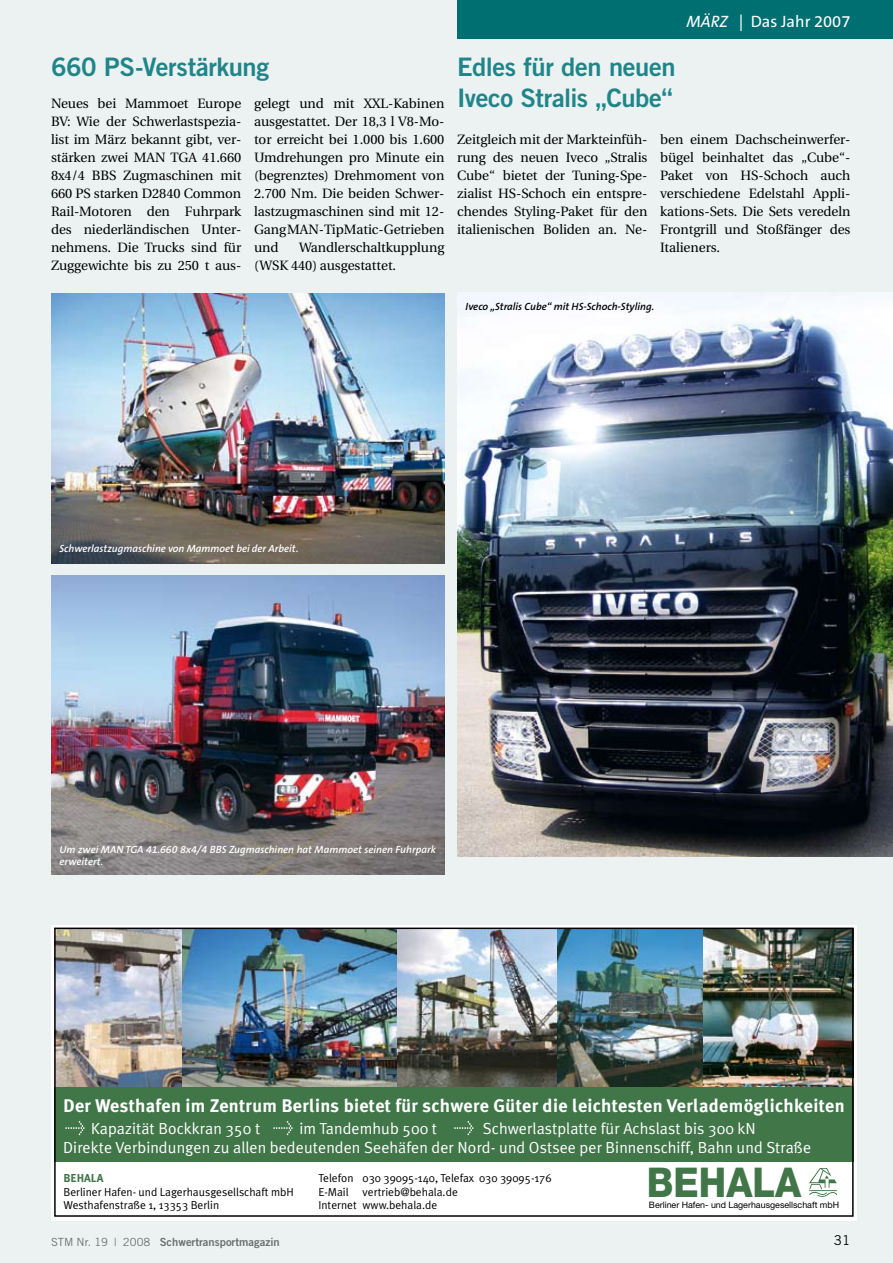
<style>
.page{position:relative;width:893px;height:1263px;background:#ecf2f2}
.page>*{position:absolute;margin:0;border:0;box-sizing:border-box;transform-origin:0 0}
.t1{font:800 41.1px "Helvetica Neue";color:#417649;scale:.9 1}
.t2{font:25.5px/30.6px "Trade Gothic Bold Two";letter-spacing:-.015em;color:#208589}
.t3{font:700 18.3px "Meta Plus";letter-spacing:.015em;color:#fff}
.t4{font:16.5px "The Sans B5 Plain";color:#fff}
.t5{font:16.05px/18.8px "Meta Plus Normal";letter-spacing:.005em;color:#fff}
.t6{font:13.5px/18px "Utopia";letter-spacing:-.005em;color:#000;text-align:justify}
.t7{font:13.5px "Trade Gothic";color:#000}
.t8{font:11.55px/13.5px "Meta Plus Normal";color:#000}
.t9{font:700 11.55px "Meta Plus";color:#417649}
.t10{font:11.25px "Trade Gothic Bold Two";color:#6e7071}
.t11{font:italic 600 10.5px/12.3px "The Sans B6";color:#fff}
.t12{font:italic 600 10.5px "The Sans B6";color:#000}
.t13{font:8.85px "Helvetica Neue";color:#000}
.s1{font-style:italic}
.s2{font-family:"Trade Gothic"}
</style>
<div class="page">
<div style="left:457px;top:0;width:436px;height:39px;background:#006f72"></div>
<img style="left:457px;top:292px;width:436px;height:564px">
<img style="left:51px;top:293px;width:393px;height:270px">
<img style="left:51px;top:575px;width:393px;height:300px">
<div style="left:51px;top:925px;width:805px;height:295px;background:#fff"></div>
<div style="left:54px;top:927px;width:800px;height:234px;background:#417649"></div>
<img style="left:56px;top:929px;width:126px;height:157px">
<img style="left:182px;top:929px;width:215px;height:157px">
<img style="left:556px;top:929px;width:148px;height:157px">
<img style="left:397px;top:929px;width:159px;height:157px">
<img style="left:704px;top:929px;width:148px;height:157px">
<svg style="left:65px;top:1121px;width:20px;height:14px"></svg>
<svg style="left:273px;top:1121px;width:20px;height:14px"></svg>
<svg style="left:454px;top:1121px;width:19px;height:14px"></svg>
<svg style="left:809px;top:1168px;width:28px;height:29px"></svg>
<h2 class="t2" style="left:51px;top:51px;width:220px">660 PS-Verstärkung</h2>
<p class="t6" style="left:51px;top:95px;width:192px">Neues bei Mammoet Europe BV: Wie der Schwerlastspezia&shy;list im März bekannt gibt, ver&shy;stärken zwei MAN TGA 41.660<br>8x4/4 BBS Zugmaschinen mit 660 PS starken D2840 Common Rail-Motoren den Fuhrpark des niederländischen Unter&shy;nehmens. Die Trucks sind für Zuggewichte bis zu 250 t aus-</p>
<p class="t6" style="left:254px;top:95px;width:192px">gelegt und mit XXL-Kabinen ausgestattet. Der 18,3 l V8-Mo&shy;tor erreicht bei 1.000 bis 1.600<br>Umdrehungen pro Minute ein (begrenztes) Drehmoment von 2.700 Nm. Die beiden Schwer&shy;lastzugmaschinen sind mit 12- Gang MAN-TipMatic-Getrieben und</p>
<p class="t6" style="left:254px;top:239px;width:192px;text-indent:45px">Wandlerschaltkupplung (WSK 440) ausgestattet.</p>
<h2 class="t2" style="left:457px;top:51px;width:220px">Edles für den neuen<br>Iveco Stralis „Cube“</h2>
<p class="t4" style="left:687px;top:13px;width:165px"><span class="s1">März</span> | Das Jahr 2007</p>
<p class="t6" style="left:457px;top:131px;width:192px">Zeitgleich mit der Markteinfüh&shy;rung des neuen Iveco „Stralis Cube“ bietet der Tuning-Spe&shy;zialist HS-Schoch ein entspre&shy;chendes Styling-Paket für den italienischen Boliden an. Ne-</p>
<p class="t6" style="left:660px;top:131px;width:192px">ben einem Dachscheinwerfer&shy;bügel beinhaltet das „Cube“- Paket von HS-Schoch auch verschiedene Edelstahl Appli&shy;kations-Sets. Die Sets veredeln Frontgrill und Stoßfänger des Italieners.</p>
<p class="t12" style="left:466px;top:301px;width:190px">Iveco „Stralis Cube“ mit HS-Schoch-Styling.</p>
<p class="t11" style="left:60px;top:542px;width:240px">Schwerlastzugmaschine von Mammoet bei der Arbeit.</p>
<p class="t11" style="left:60px;top:844px;width:378px">Um zwei MAN TGA 41.660 8x4/4 BBS Zugmaschinen hat Mammoet seinen Fuhrpark erweitert.</p>
<h3 class="t3" style="left:63px;top:1095px;width:783px">Der Westhafen im Zentrum Berlins bietet für schwere Güter die leichtesten Verlademöglichkeiten</h3>
<p class="t5" style="left:63px;top:1119px;width:750px;text-indent:420px">Schwerlastplatte für Achslast bis 300 kN<br>Direkte Verbindungen zu allen bedeutenden Seehäfen der Nord- und Ostsee per Binnenschiff, Bahn und Straße</p>
<p class="t5" style="left:91px;top:1119px;width:171px">Kapazität Bockkran 350 t</p>
<p class="t5" style="left:285px;top:1119px;width:154px">i im Tandemhub 500 t</p>
<p class="t9" style="left:63px;top:1171px;width:42px">BEHALA</p>
<p class="t8" style="left:63px;top:1185px;width:232px">Berliner Hafen- und Lagerhausgesellschaft mbH<br>Westhafenstraße 1, 13353 Berlin</p>
<p class="t8" style="left:318px;top:1171px;width:235px">Telefon 030 39095-140, Telefax 030 39095-176<br>E-Mail vertrieb@behala.de<br>Internet www.behala.de</p>
<h1 class="t1" style="left:647px;top:1158px;width:173px">BEHALA</h1>
<p class="t13" style="left:649px;top:1200px;width:192px">Berliner Hafen- und Lagerhausgesellschaft mbH</p>
<p class="t10" style="left:51px;top:1235px;width:230px"><span class="s2">STM Nr. 1 9 | 2008</span> Schwertransportmagazin</p>
<p class="t7" style="left:834px;top:1232px;width:9px">31</p>
</div>
